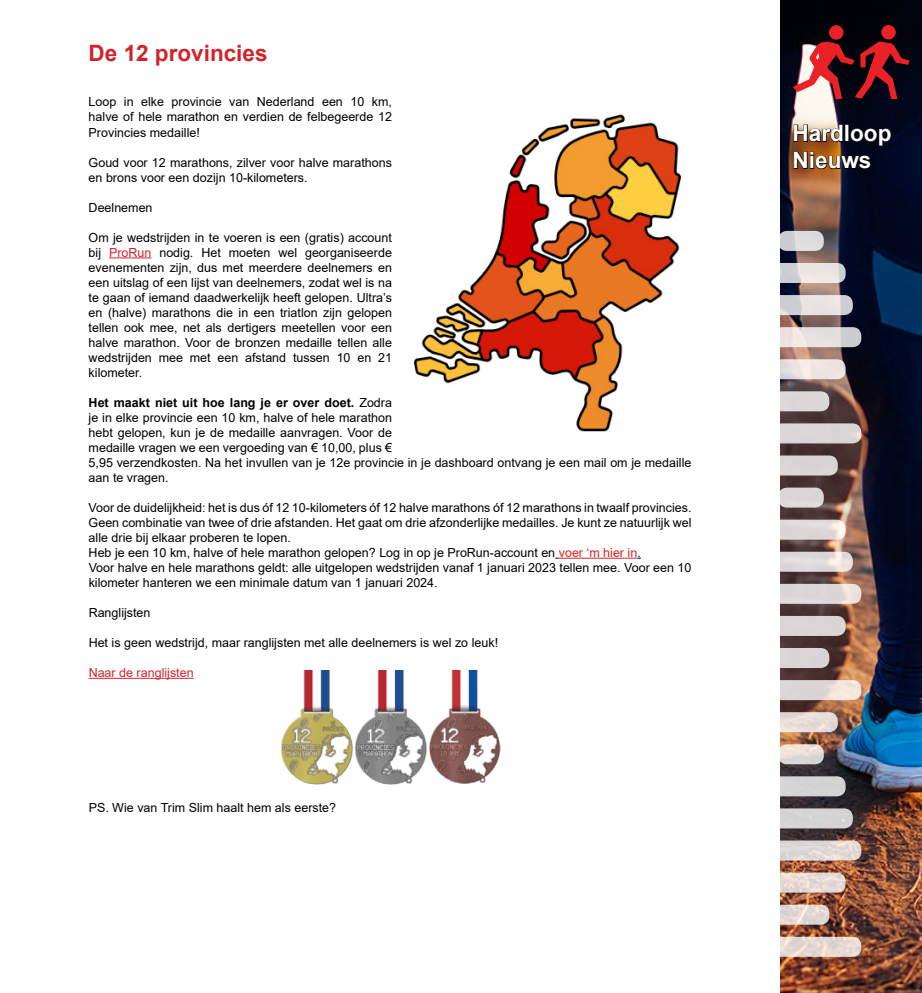
<style>
.page{position:relative;width:922px;height:993px;background:#fff}
.page>*{position:absolute;margin:0;border:0;box-sizing:border-box;transform-origin:0 0}
.t1{font:700 22.5px "Arial";color:#d2232a}
.t2{font:700 22.5px/27px "Arial";color:#fff}
.t3{font:12.5px/15px "Arial";color:#000}
.t4{font:12.5px "Arial";color:#d2232a}
.s1{color:#d2232a}
.s2{font-weight:700}
</style>
<div class="page">
<hr style="left:109px;top:257px;width:42px;height:1px;background:#d2232a">
<hr style="left:558px;top:557px;width:79px;height:1px;background:#d2232a">
<hr style="left:89px;top:677px;width:105px;height:1px;background:#d2232a">
<img style="left:414px;top:114px;width:267px;height:318px">
<img style="left:281px;top:670px;width:219px;height:115px">
<img style="left:780px;top:0;width:141px;height:992px">
<svg style="left:792px;top:124px;width:99px;height:46px;background:#3c281e"></svg>
<svg style="left:792px;top:25px;width:117px;height:74px;background:#65272d"></svg>
<svg style="left:740px;top:423px;width:121px;height:20px;fill:#dbd7d7"></svg>
<svg style="left:764px;top:455px;width:73px;height:20px"></svg>
<div style="left:778px;top:487px;width:45px;height:20px;background:#dbd6d6;border-radius:9px"></div>
<svg style="left:756px;top:519px;width:89px;height:20px;fill:#e0dbda"></svg>
<svg style="left:749px;top:551px;width:103px;height:20px"></svg>
<svg style="left:740px;top:583px;width:121px;height:20px;fill:#dfdbdb"></svg>
<svg style="left:756px;top:615px;width:89px;height:20px;fill:#dad6d5"></svg>
<svg style="left:772px;top:647px;width:57px;height:20px"></svg>
<div style="left:778px;top:231px;width:45px;height:20px;background:linear-gradient(to right,#cacbd1,#e6e3e1);border-radius:9px"></div>
<svg style="left:756px;top:263px;width:89px;height:20px;fill:#ece6e3"></svg>
<svg style="left:749px;top:295px;width:103px;height:20px"></svg>
<svg style="left:740px;top:327px;width:121px;height:20px"></svg>
<svg style="left:756px;top:359px;width:89px;height:20px;fill:#efe6e2"></svg>
<svg style="left:772px;top:391px;width:57px;height:20px"></svg>
<svg style="left:740px;top:679px;width:121px;height:21px"></svg>
<svg style="left:764px;top:712px;width:73px;height:20px"></svg>
<svg style="left:778px;top:744px;width:45px;height:20px"></svg>
<svg style="left:756px;top:776px;width:89px;height:20px;fill:#d5d4d5"></svg>
<svg style="left:749px;top:808px;width:103px;height:20px;fill:#d6d4d5"></svg>
<svg style="left:740px;top:840px;width:121px;height:20px"></svg>
<svg style="left:756px;top:872px;width:89px;height:20px"></svg>
<svg style="left:772px;top:904px;width:57px;height:20px"></svg>
<svg style="left:740px;top:936px;width:121px;height:20px"></svg>
<h1 class="t1" style="left:89px;top:38px;width:180px">De 12 provincies</h1>
<p class="t3" style="left:89px;top:94px;width:305px;text-align:justify">Loop in elke provincie van Nederland een 10 km, halve of hele marathon en verdien de felbegeerde 12<br>Provincies medaille!</p>
<p class="t3" style="left:89px;top:154px;width:305px">Goud voor 12 marathons, zilver voor halve marathons en brons voor een dozijn 10-kilometers.</p>
<p class="t3" style="left:89px;top:199px;width:65px">Deelnemen</p>
<p class="t3" style="left:89px;top:229px;width:305px;text-align:justify">Om je wedstrijden in te voeren is een (gratis) account bij <span class="s1">ProRun</span> nodig. Het moeten wel georganiseerde evenementen zijn, dus met meerdere deelnemers en een uitslag of een lijst van deelnemers, zodat wel is na te gaan of iemand daadwerkelijk heeft gelopen. Ultra’s en (halve) marathons die in een triatlon zijn gelopen tellen ook mee, net als dertigers meetellen voor een halve marathon. Voor de bronzen medaille tellen alle wedstrijden mee met een afstand tussen 10 en 21 kilometer.</p>
<p class="t3" style="left:89px;top:394px;width:604px"><span class="s2">Het maakt niet uit hoe lang je er over doet.</span> Zodra<br>je in elke provincie een 10 km, halve of hele marathon<br>hebt gelopen, kun je de medaille aanvragen. Voor de<br>medaille vragen we een vergoeding van € 10,00, plus €<br>5,95 verzendkosten. Na het invullen van je 12e provincie in je dashboard ontvang je een mail om je medaille aan te vragen.</p>
<p class="t3" style="left:89px;top:499px;width:604px">Voor de duidelijkheid: het is dus óf 12 10-kilometers óf 12 halve marathons óf 12 marathons in twaalf provincies.<br>Geen combinatie van twee of drie afstanden. Het gaat om drie afzonderlijke medailles. Je kunt ze natuurlijk wel alle drie bij elkaar proberen te lopen.<br>Heb je een 10 km, halve of hele marathon gelopen? Log in op je ProRun-account en <span class="s1">voer ‘m hier in</span>.<br>Voor halve en hele marathons geldt: alle uitgelopen wedstrijden vanaf 1 januari 2023 tellen mee. Voor een 10 kilometer hanteren we een minimale datum van 1 januari 2024.</p>
<p class="t3" style="left:89px;top:604px;width:63px">Ranglijsten</p>
<p class="t3" style="left:89px;top:634px;width:411px">Het is geen wedstrijd, maar ranglijsten met alle deelnemers is wel zo leuk!</p>
<p class="t4" style="left:89px;top:663px;width:106px">Naar de ranglijsten</p>
<p class="t3" style="left:89px;top:799px;width:249px">PS. Wie van Trim Slim haalt hem als eerste?</p>
<h1 class="t2" style="left:792px;top:120px;width:100px">Hardloop<br>Nieuws</h1>
</div>
